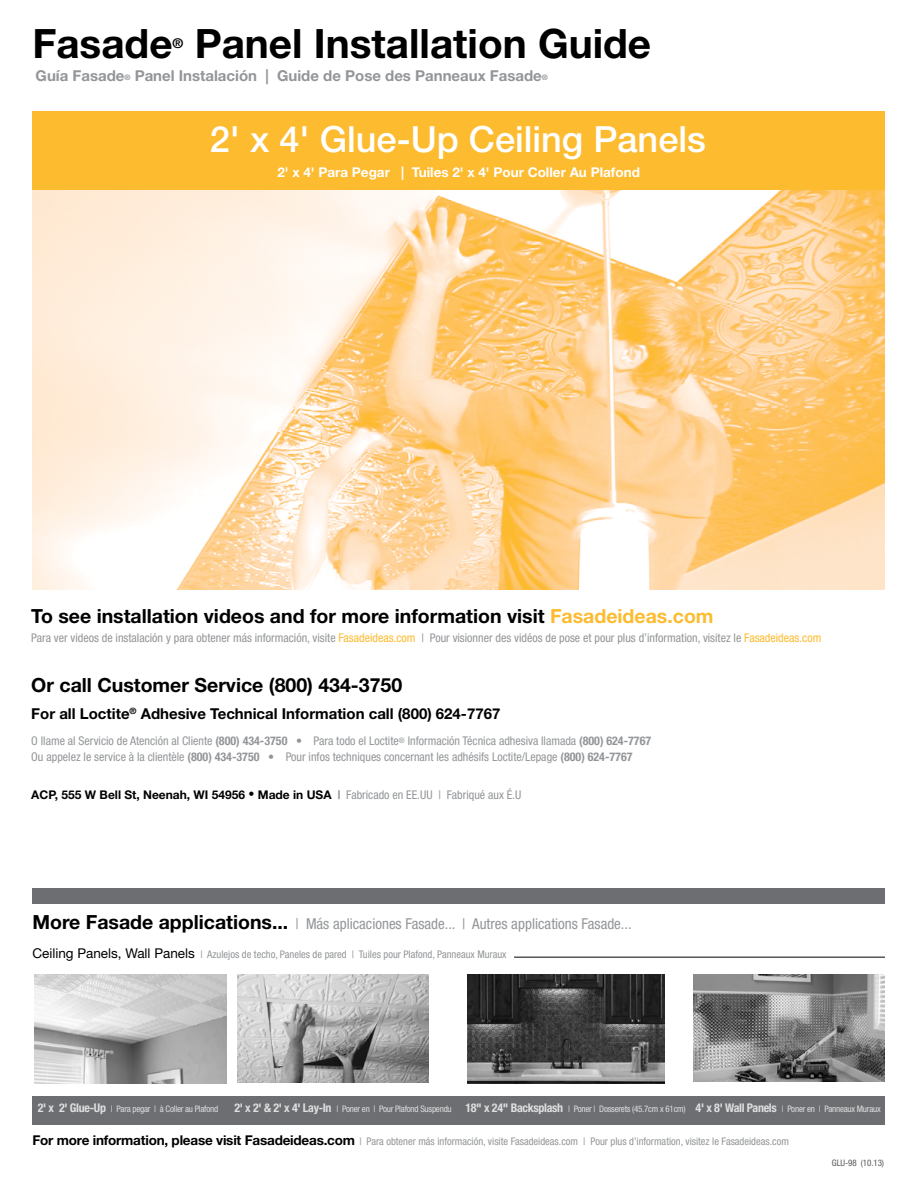
<style>
.page{position:relative;width:918px;height:1188px;background:#fff}
.page>*{position:absolute;margin:0;border:0;box-sizing:border-box;transform-origin:0 0}
.t1{font:700 40.5px "Helvetica Neue LT Std";color:#000}
.t2{font:500 36.15px "Helvetica Neue LT Std";color:#fff}
.t3{font:700 19.5px "Helvetica Neue LT Std";color:#000}
.t4{font:condensed 15px "Helvetica Neue LT Std";color:#939598}
.t5{font:700 15px "Helvetica Neue LT Std";color:#000}
.t6{font:700 15px "Helvetica Neue LT Std";color:#939598}
.t7{font:700 13.5px "Helvetica Neue LT Std";color:#fff}
.t8{font:700 13.5px "Helvetica Neue LT Std";color:#000}
.t9{font:condensed 12px/16.5px "Helvetica Neue LT Std";color:#939598}
.t10{font:700 12px "Helvetica Neue LT Std";color:#000}
.t11{font:condensed 10.5px "Helvetica Neue LT Std";color:#939598}
.t12{font:condensed 9px "Helvetica Neue LT Std";letter-spacing:-.025em;color:#dedfe0}
.t13{font:condensed 9px "Helvetica Neue LT Std";letter-spacing:-.01em;color:#58595b}
.s1{font-size:7.5px}
.s2{color:#fdbb30}
.s3{font-weight:700}
.s4{font-weight:800;font-stretch:condensed;color:#939598}
.s5{font-weight:400;font-stretch:condensed;color:#939598}
.s6{font-weight:700;font-stretch:normal;font-size:19.5px;color:#000}
.s7{font-stretch:normal;font-size:13.5px;color:#000}
.s8{font-weight:700;font-size:12px}
.s9{font-weight:700;font-stretch:normal;font-size:13.5px;color:#000}
</style>
<div class="page">
<img style="left:35px;top:974px;width:192px;height:109px">
<img style="left:238px;top:974px;width:191px;height:109px">
<img style="left:468px;top:974px;width:196px;height:109px">
<div style="left:32px;top:889px;width:853px;height:15px;background:#6d6e71"></div>
<img style="left:694px;top:974px;width:191px;height:108px">
<div style="left:32px;top:111px;width:853px;height:82px;background:#fdbb30"></div>
<div style="left:32px;top:1096px;width:853px;height:28px;background:#6d6e71"></div>
<hr style="left:514px;top:957px;width:371px;height:1px;background:#000">
<img style="left:32px;top:190px;width:853px;height:400px">
<h1 class="t1" style="left:32px;top:19px;width:142px">Fasade</h1>
<p class="t8" style="left:173px;top:34px;width:12px">®</p>
<h1 class="t1" style="left:195px;top:19px;width:458px">Panel Installation Guide</h1>
<p class="t6" style="left:36px;top:67px;width:514px">Guía Fasade<span class="s1">®</span> Panel Instalación | Guide de Pose des Panneaux Fasade<span class="s1">®</span></p>
<h2 class="t2" style="left:210px;top:118px;width:498px">2' x 4' Glue-Up Ceiling Panels</h2>
<p class="t7" style="left:277px;top:164px;width:364px">2' x 4' Para Pegar | Tuiles 2' x 4' Pour Coller Au Plafond</p>
<h3 class="t3" style="left:31px;top:603px;width:684px">To see installation videos and for more information visit <span class="s2">Fasadeideas.com</span></h3>
<p class="t9" style="left:31px;top:629px;width:792px">Para ver videos de instalación y para obtener más información, visite <span class="s2">Fasadeideas.com</span> | Pour visionner des vidéos de pose et pour plus d’information, visitez le <span class="s2">Fasadeideas.com</span></p>
<h3 class="t3" style="left:31px;top:673px;width:372px">Or call Customer Service (800) 434-3750</h3>
<p class="t5" style="left:31px;top:705px;width:471px">For all Loctite<sup>®</sup> Adhesive Technical Information call (800) 624-7767</p>
<p class="t9" style="left:31px;top:732px;width:621px">O llame al Servicio de Atención al Cliente <span class="s3">(800) 434-3750</span> • Para todo el Loctite<span class="s1">®</span> Información Técnica adhesiva llamada <span class="s3">(800) 624-7767<br></span>Ou appelez le service à la clientèle <span class="s3">(800) 434-3750</span> • Pour infos techniques concernant les adhésifs Loctite/Lepage <span class="s3">(800) 624-7767</span></p>
<p class="t10" style="left:31px;top:788px;width:492px">ACP, 555 W Bell St, Neenah, WI 54956 • Made in USA <span class="s4">|</span> <span class="s5">Fabricado en EE.UU | Fabriqué aux É.U</span></p>
<p class="t4" style="left:32px;top:915px;width:601px"><span class="s6">More Fasade applications...</span> | Más aplicaciones Fasade... | Autres applications Fasade...</p>
<p class="t11" style="left:32px;top:948px;width:476px"><span class="s7">Ceiling Panels, Wall Panels</span> | Azulejos de techo, Paneles de pared | Tuiles pour Plafond, Panneaux Muraux</p>
<p class="t12" style="left:38px;top:1104px;width:182px"><span class="s8">2' x 2' Glue-Up</span> | Para pegar | à Coller au Plafond</p>
<p class="t12" style="left:234px;top:1104px;width:648px"><span class="s8">2' x 2' &amp; 2' x 4' Lay-In</span> | Poner en | Pour Plafond Suspendu <span class="s8">18" x 24" Backsplash</span> | Poner | Dosserets (45.7cm x 61cm) <span class="s8">4' x 8' Wall Panels</span> | Poner en | Panneaux Muraux</p>
<p class="t11" style="left:32px;top:1135px;width:758px"><span class="s9">For more information, please visit Fasadeideas.com</span> | Para obtener más información, visite Fasadeideas.com | Pour plus d’information, visitez le Fasadeideas.com</p>
<p class="t13" style="left:832px;top:1158px;width:54px">GLU-98 (10.13)</p>
</div>
